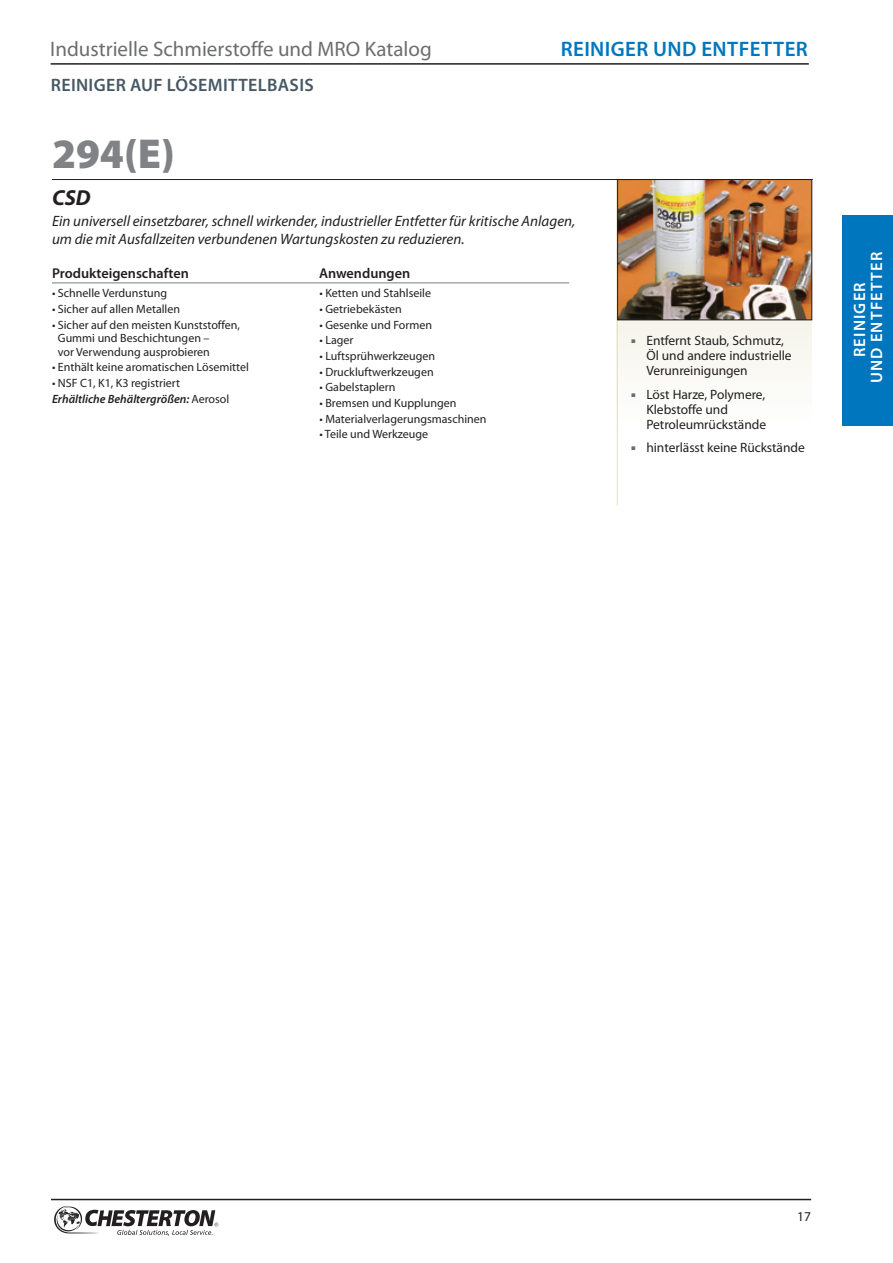
<style>
.page{position:relative;width:893px;height:1263px;background:#fff}
.page>*{position:absolute;margin:0;border:0;box-sizing:border-box;transform-origin:0 0}
.t1{font:900 42px "Myriad Pro";color:#808285}
.t2{font:italic 700 21.75px "Myriad Pro";color:#231f20}
.t3{font:21px "Myriad Pro";color:#6c6d70}
.t4{font:600 21px "Myriad Pro";letter-spacing:.02em;color:#0076be}
.t5{font:600 18px "Myriad Pro";letter-spacing:.02em;color:#475865}
.t6{font:600 16.5px/17.2px "Myriad Pro";letter-spacing:.07em;color:#fff;text-align:center}
.t7{font:italic 15px/18px "Myriad Pro";color:#231f20}
.t8{font:600 14.25px "Myriad Pro";color:#231f20}
.t9{font:13.5px/15px "Myriad Pro";letter-spacing:-.005em;color:#231f20}
.t10{font:12px/13.5px "Myriad Pro";color:#231f20}
.s1{font-weight:600;font-style:italic}
</style>
<div class="page">
<div style="left:842px;top:215px;width:51px;height:210px;background:#0076be"></div>
<svg style="left:54px;top:1205px;width:164px;height:31px"></svg>
<hr style="left:51px;top:1199px;width:760px;height:1px;background:#231f20">
<div style="left:617px;top:179px;width:195px;height:319px;background:linear-gradient(to right,#fcfbf9,#fcfbf9)"></div>
<hr style="left:617px;top:179px;width:1px;height:326px;background:#e4dec4">
<img style="left:619px;top:181px;width:191px;height:137px">
<div style="left:617px;top:179px;width:195px;height:141px;border:1px solid #231f20"></div>
<hr style="left:52px;top:179px;width:761px;height:1px;background:#231f20">
<hr style="left:52px;top:282px;width:517px;height:1px;background:#727f8a">
<hr style="left:51px;top:63px;width:758px;height:2px;background:#231f20">
<h3 class="t3" style="left:50px;top:36px;width:383px">Industrielle Schmierstoffe und MRO Katalog</h3>
<h3 class="t4" style="left:561px;top:36px;width:249px">REINIGER UND ENTFETTER</h3>
<h3 class="t5" style="left:51px;top:73px;width:265px">REINIGER AUF LÖSEMITTELBASIS</h3>
<h1 class="t1" style="left:52px;top:126px;width:124px">294(E)</h1>
<h2 class="t2" style="left:52px;top:184px;width:40px">CSD</h2>
<p class="t7" style="left:52px;top:212px;width:525px">Ein universell einsetzbarer, schnell wirkender, industrieller Entfetter für kritische Anlagen, um die mit Ausfallzeiten verbundenen Wartungskosten zu reduzieren.</p>
<p class="t8" style="left:52px;top:264px;width:138px">Produkteigenschaften</p>
<p class="t8" style="left:319px;top:264px;width:93px">Anwendungen</p>
<p class="t10" style="left:52px;top:286px;width:117px">• Schnelle Verdunstung</p>
<p class="t10" style="left:52px;top:302px;width:130px">• Sicher auf allen Metallen</p>
<p class="t10" style="left:58px;top:318px;width:184px;text-indent:-6px">• Sicher auf den meisten Kunststoffen,<br>Gummi und Beschichtungen –<br>vor Verwendung ausprobieren</p>
<p class="t10" style="left:52px;top:360px;width:198px">• Enthält keine aromatischen Lösemittel</p>
<p class="t10" style="left:52px;top:375px;width:179px;line-height:15.6px">• NSF C1, K1, K3 registriert<br><span class="s1">Erhältliche Behältergrößen:</span> Aerosol</p>
<p class="t10" style="left:319px;top:286px;width:113px">• Ketten und Stahlseile</p>
<p class="t10" style="left:319px;top:302px;width:84px">• Getriebekästen</p>
<p class="t10" style="left:319px;top:318px;width:114px">• Gesenke und Formen</p>
<p class="t10" style="left:319px;top:333px;width:36px">• Lager</p>
<p class="t10" style="left:319px;top:349px;width:117px">• Luftsprühwerkzeugen</p>
<p class="t10" style="left:319px;top:365px;width:116px">• Druckluftwerkzeugen</p>
<p class="t10" style="left:319px;top:380px;width:78px">• Gabelstaplern</p>
<p class="t10" style="left:319px;top:396px;width:138px">• Bremsen und Kupplungen</p>
<p class="t10" style="left:319px;top:412px;width:169px">• Materialverlagerungsmaschinen</p>
<p class="t10" style="left:319px;top:427px;width:110px">• Teile und Werkzeuge</p>
<p class="t9" style="left:646px;top:333px;width:147px;text-indent:-15px"><sup>■</sup> Entfernt Staub, Schmutz,<br>Öl und andere industrielle<br>Verunreinigungen</p>
<p class="t9" style="left:646px;top:387px;width:121px;text-indent:-15px"><sup>■</sup> Löst Harze, Polymere,<br>Klebstoffe und<br>Petroleumrückstände</p>
<p class="t9" style="left:632px;top:440px;width:175px"><sup>■</sup> hinterlässt keine Rückstände</p>
<h3 class="t6" style="left:850px;top:383px;width:133px;rotate:-90deg">REINIGER<br>UND ENTFETTER</h3>
<p class="t9" style="left:797px;top:1208px;width:15px">17</p>
</div>
